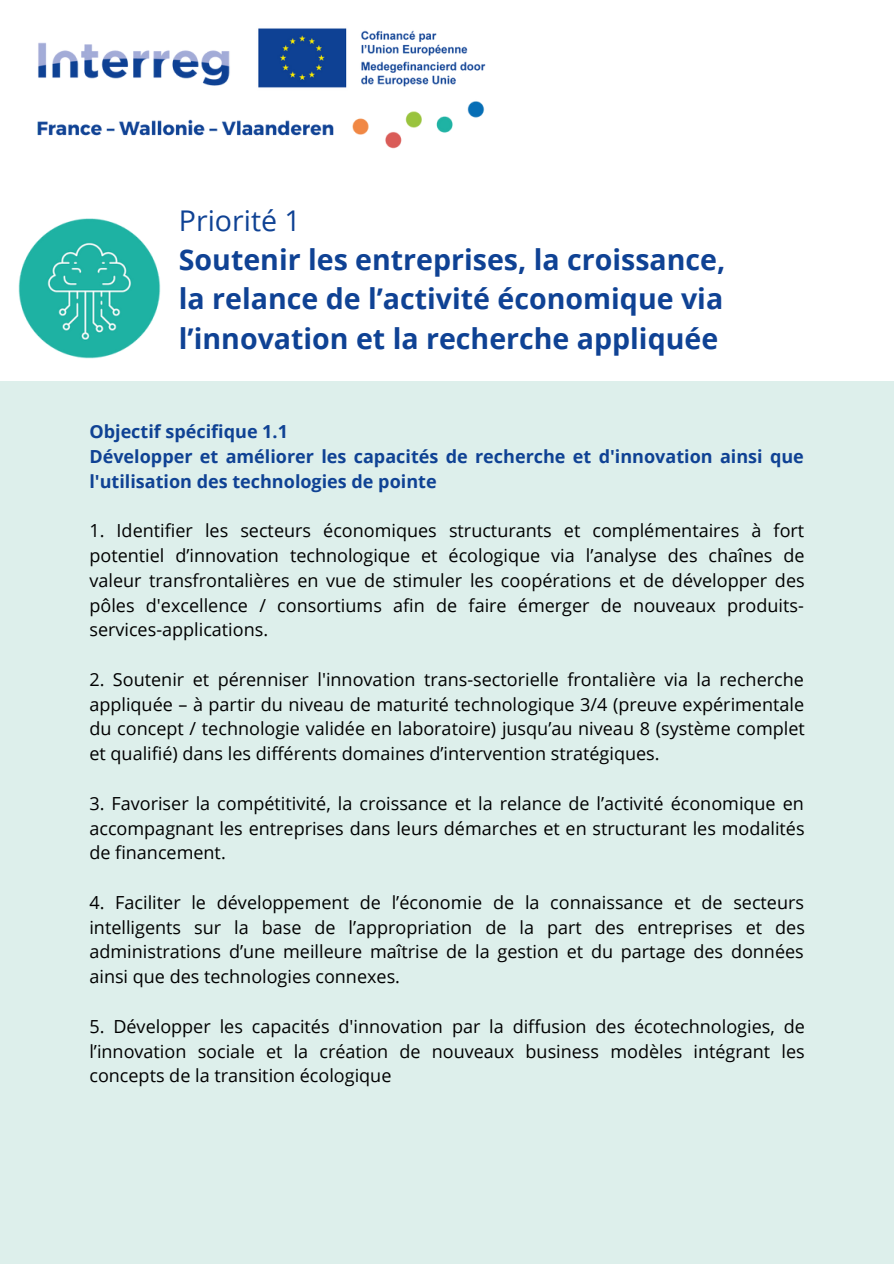
<style>
.page{position:relative;width:894px;height:1264px;background:#fff}
.page>*{position:absolute;margin:0;border:0;box-sizing:border-box;transform-origin:0 0}
.t1{font:700 28.5px/39.5px "Open Sans";color:#0f4294}
.t2{font:28.5px "Open Sans";color:#0f4294}
.t3{font:18px/24.8px "Open Sans";color:#000;text-align:justify}
.t4{font:700 18px/24.8px "Open Sans";color:#0f4294}
</style>
<div class="page">
<div style="left:0;top:382px;width:893px;height:881px;background:#ddefeb"></div>
<img style="left:19px;top:218px;width:141px;height:141px">
<img style="left:37px;top:28px;width:449px;height:121px">
<p class="t2" style="left:179px;top:200px;width:123px">Priorité 1</p>
<p class="t1" style="left:179px;top:239px;width:548px">Soutenir les entreprises, la croissance,</p>
<p class="t1" style="left:179px;top:279px;width:545px">la relance de l’activité économique via l’innovation et la recherche appliquée</p>
<p class="t4" style="left:89px;top:418px;width:200px">Objectif spécifique 1.1</p>
<p class="t4" style="left:89px;top:443px;width:715px">Développer et améliorer les capacités de recherche et d'innovation ainsi que l'utilisation des technologies de pointe</p>
<p class="t3" style="left:89px;top:518px;width:716px">1. Identifier les secteurs économiques structurants et complémentaires à fort potentiel d’innovation technologique et écologique via l’analyse des chaînes de valeur transfrontalières en vue de stimuler les coopérations et de développer des pôles d'excellence / consortiums afin de faire émerger de nouveaux produits&shy;services-applications.</p>
<p class="t3" style="left:89px;top:666px;width:716px">2. Soutenir et pérenniser l'innovation trans-sectorielle frontalière via la recherche appliquée – à partir du niveau de maturité technologique 3/4 (preuve expérimentale du concept / technologie validée en laboratoire) jusqu’au niveau 8 (système complet et qualifié) dans les différents domaines d’intervention stratégiques.</p>
<p class="t3" style="left:89px;top:790px;width:716px">3. Favoriser la compétitivité, la croissance et la relance de l’activité économique en accompagnant les entreprises dans leurs démarches et en structurant les modalités de financement.</p>
<p class="t3" style="left:89px;top:889px;width:716px">4. Faciliter le développement de l’économie de la connaissance et de secteurs intelligents sur la base de l’appropriation de la part des entreprises et des administrations d’une meilleure maîtrise de la gestion et du partage des données ainsi que des technologies connexes.</p>
<p class="t3" style="left:89px;top:1013px;width:716px">5. Développer les capacités d'innovation par la diffusion des écotechnologies, de l’innovation sociale et la création de nouveaux business modèles intégrant les concepts de la transition écologique</p>
</div>
